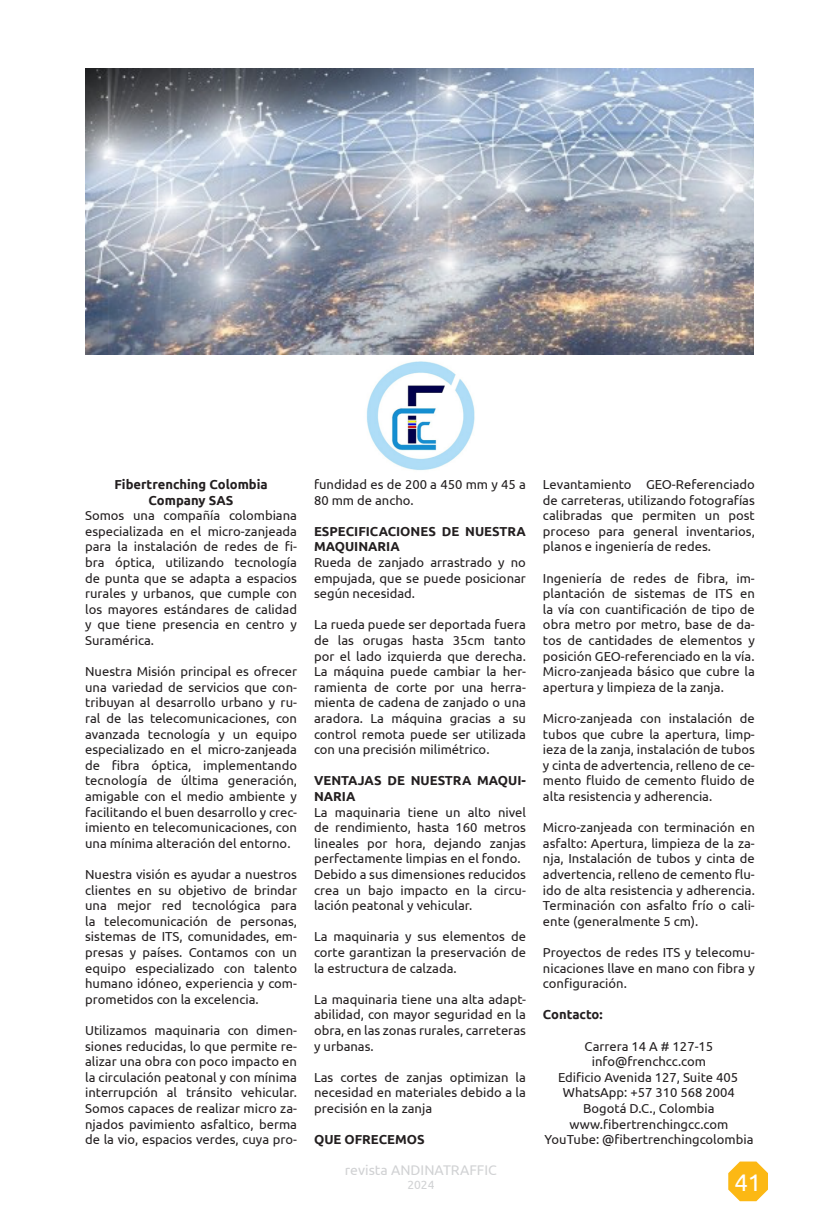
<style>
.page{position:relative;width:823px;height:1219px;background:#fff}
.page>*{position:absolute;margin:0;border:0;box-sizing:border-box;transform-origin:0 0}
.t1{font:24px "Ubuntu";color:#fff}
.t2{font:14px "Ubuntu";color:#d1d2d4}
.t3{font:13px/15.6px "Ubuntu";color:#231f20;text-align:justify}
.t4{font:700 13px/15.6px "Ubuntu";color:#231f20}
.t5{font:12px "Ubuntu";color:#d1d2d4}
</style>
<div class="page">
<svg style="left:728px;top:1161px;width:39px;height:40px;background:#fcc43d"></svg>
<img style="left:366px;top:361px;width:109px;height:109px">
<img style="left:85px;top:68px;width:668px;height:286px">
<p class="t4" style="left:114px;top:476px;width:155px">Fibertrenching Colombia</p>
<p class="t4" style="left:148px;top:492px;width:86px">Company SAS</p>
<p class="t3" style="left:85px;top:507px;width:213px">Somos una compañía colombiana especializada en el micro-zanjeada para la instalación de redes de fi&shy;bra óptica, utilizando tecnología de punta que se adapta a espacios rurales y urbanos, que cumple con los mayores estándares de calidad y que tiene presencia en centro y Suramérica.</p>
<p class="t3" style="left:85px;top:663px;width:213px">Nuestra Misión principal es ofrecer una variedad de servicios que con&shy;tribuyan al desarrollo urbano y ru&shy;ral de las telecomunicaciones, con avanzada tecnología y un equipo especializado en el micro-zanjeada de fibra óptica, implementando tecnología de última generación, amigable con el medio ambiente y facilitando el buen desarrollo y crec&shy;imiento en telecomunicaciones, con una mínima alteración del entorno.</p>
<p class="t3" style="left:85px;top:866px;width:213px">Nuestra visión es ayudar a nuestros clientes en su objetivo de brindar una mejor red tecnológica para la telecomunicación de personas, sistemas de ITS, comunidades, em&shy;presas y países. Contamos con un equipo especializado con talento humano idóneo, experiencia y com&shy;prometidos con la excelencia.</p>
<p class="t3" style="left:85px;top:1022px;width:213px">Utilizamos maquinaria con dimen&shy;siones reducidas, lo que permite re&shy;alizar una obra con poco impacto en la circulación peatonal y con mínima interrupción al tránsito vehicular.<br>Somos capaces de realizar micro za&shy;njados pavimiento asfaltico, berma de la vio, espacios verdes, cuya pro-</p>
<p class="t3" style="left:314px;top:476px;width:213px">fundidad es de 200 a 450 mm y 45 a<br>80 mm de ancho.</p>
<p class="t4" style="left:314px;top:523px;width:213px">ESPECIFICACIONES DE NUESTRA<br>MAQUINARIA</p>
<p class="t3" style="left:314px;top:554px;width:213px">Rueda de zanjado arrastrado y no empujada, que se puede posicionar según necesidad.</p>
<p class="t3" style="left:314px;top:617px;width:213px">La rueda puede ser deportada fuera de las orugas hasta 35cm tanto por el lado izquierda que derecha.<br>La máquina puede cambiar la her&shy;ramienta de corte por una herra&shy;mienta de cadena de zanjado o una aradora. La máquina gracias a su control remota puede ser utilizada con una precisión milimétrico.</p>
<p class="t4" style="left:314px;top:773px;width:213px">VENTAJAS DE NUESTRA MAQUI-<br>NARIA</p>
<p class="t3" style="left:314px;top:804px;width:213px">La maquinaria tiene un alto nivel de rendimiento, hasta 160 metros lineales por hora, dejando zanjas perfectamente limpias en el fondo.</p>
<p class="t3" style="left:314px;top:866px;width:213px">Debido a sus dimensiones reducidos crea un bajo impacto en la circu&shy;lación peatonal y vehicular.</p>
<p class="t3" style="left:314px;top:929px;width:213px">La maquinaria y sus elementos de corte garantizan la preservación de la estructura de calzada.</p>
<p class="t3" style="left:314px;top:991px;width:213px">La maquinaria tiene una alta adapt&shy;abilidad, con mayor seguridad en la obra, en las zonas rurales, carreteras y urbanas.</p>
<p class="t3" style="left:314px;top:1069px;width:213px">Las cortes de zanjas optimizan la necesidad en materiales debido a la precisión en la zanja</p>
<p class="t4" style="left:314px;top:1132px;width:112px">QUE OFRECEMOS</p>
<p class="t2" style="left:344px;top:1161px;width:153px">revista ANDINATRAFFIC</p>
<p class="t5" style="left:407px;top:1177px;width:29px">2024</p>
<p class="t3" style="left:542px;top:476px;width:213px">Levantamiento GEO-Referenciado de carreteras, utilizando fotografías calibradas que permiten un post proceso para general inventarios, planos e ingeniería de redes.</p>
<p class="t3" style="left:542px;top:570px;width:213px">Ingeniería de redes de fibra, im&shy;plantación de sistemas de ITS en la vía con cuantificación de tipo de obra metro por metro, base de da&shy;tos de cantidades de elementos y posición GEO-referenciado en la vía.</p>
<p class="t3" style="left:542px;top:663px;width:213px">Micro-zanjeada básico que cubre la apertura y limpieza de la zanja.</p>
<p class="t3" style="left:542px;top:710px;width:213px">Micro-zanjeada con instalación de tubos que cubre la apertura, limp&shy;ieza de la zanja, instalación de tubos y cinta de advertencia, relleno de ce&shy;mento fluido de cemento fluido de alta resistencia y adherencia.</p>
<p class="t3" style="left:542px;top:819px;width:213px">Micro-zanjeada con terminación en asfalto: Apertura, limpieza de la za&shy;nja, Instalación de tubos y cinta de advertencia, relleno de cemento flu&shy;ido de alta resistencia y adherencia.<br>Terminación con asfalto frío o cali&shy;ente (generalmente 5 cm).</p>
<p class="t3" style="left:542px;top:944px;width:213px">Proyectos de redes ITS y telecomu&shy;nicaciones llave en mano con fibra y configuración.</p>
<p class="t4" style="left:542px;top:1007px;width:61px">Contacto:</p>
<p class="t3" style="left:584px;top:1038px;width:130px">Carrera 14 A # 127-15</p>
<p class="t3" style="left:591px;top:1053px;width:116px">info@frenchcc.com</p>
<p class="t3" style="left:557px;top:1069px;width:181px;text-align:center">Edificio Avenida 127, Suite 405<br>WhatsApp: +57 310 568 2004</p>
<p class="t3" style="left:583px;top:1100px;width:133px">Bogotá D.C., Colombia</p>
<p class="t3" style="left:569px;top:1116px;width:160px">www.fibertrenchingcc.com</p>
<p class="t3" style="left:544px;top:1131px;width:210px">YouTube: @fibertrenchingcolombia</p>
<h1 class="t1" style="left:734px;top:1168px;width:28px">41</h1>
</div>
